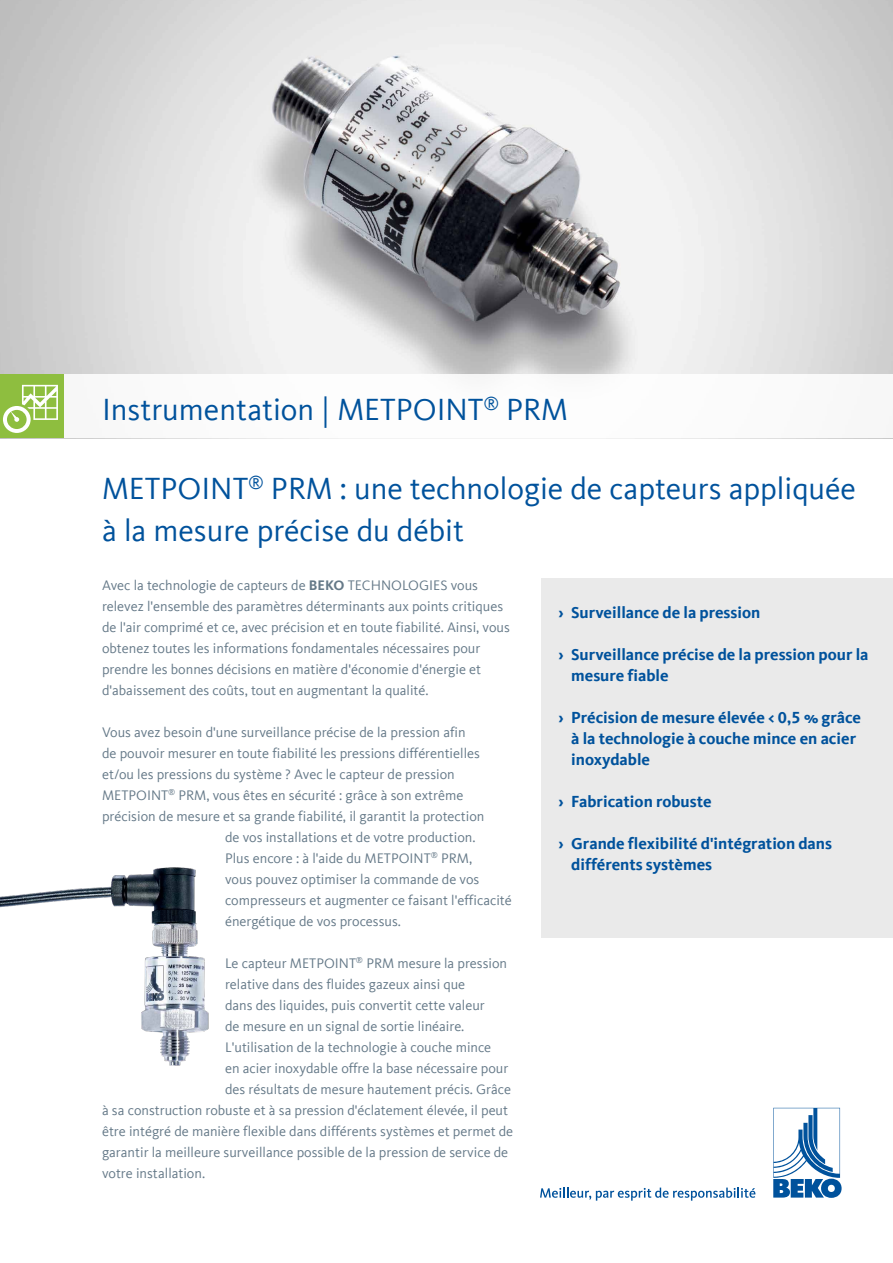
<style>
.page{position:relative;width:893px;height:1263px;background:#fff}
.page>*{position:absolute;margin:0;border:0;box-sizing:border-box;transform-origin:0 0}
.t1{font:31.5px/42px "Kievit Offc Pro";color:#00529c}
.t2{font:700 16.5px/21px "Kievit Offc Pro";color:#00529c}
.t3{font:14.25px/21px "Kievit Offc Pro";color:#657988}
.s1{font-weight:700}
</style>
<div class="page">
<img style="left:0;top:0;width:893px;height:374px">
<div style="left:0;top:374px;width:64px;height:64px;background:#8ebe3f"></div>
<svg style="left:3px;top:385px;width:55px;height:48px"></svg>
<svg style="left:773px;top:1108px;width:69px;height:90px"></svg>
<svg style="left:540px;top:1187px;width:215px;height:14px"></svg>
<div style="left:541px;top:578px;width:352px;height:360px;background:#eaeaea"></div>
<img style="left:0;top:867px;width:209px;height:199px">
<h1 class="t1" style="left:102px;top:388px;width:467px">Instrumentation | METPOINT<sup>®</sup> PRM</h1>
<h1 class="t1" style="left:102px;top:467px;width:755px">METPOINT<sup>®</sup> PRM : une technologie de capteurs appliquée à la mesure précise du débit</h1>
<p class="t3" style="left:102px;top:574px;width:409px">Avec la technologie de capteurs de <span class="s1">BEKO</span> TECHNOLOGIES vous relevez l'ensemble des paramètres déterminants aux points critiques de l'air comprimé et ce, avec précision et en toute fiabilité. Ainsi, vous obtenez toutes les informations fondamentales nécessaires pour prendre les bonnes décisions en matière d'économie d'énergie et d'abaissement des coûts, tout en augmentant la qualité.</p>
<p class="t3" style="left:102px;top:721px;width:365px">Vous avez besoin d'une surveillance précise de la pression afin</p>
<p class="t3" style="left:102px;top:742px;width:379px">de pouvoir mesurer en toute fiabilité les pressions différentielles</p>
<p class="t3" style="left:102px;top:763px;width:354px">et/ou les pressions du système ? Avec le capteur de pression</p>
<p class="t3" style="left:102px;top:784px;width:363px">METPOINT<sup>®</sup> PRM, vous êtes en sécurité : grâce à son extrême</p>
<p class="t3" style="left:102px;top:805px;width:384px">précision de mesure et sa grande fiabilité, il garantit la protection</p>
<p class="t3" style="left:225px;top:826px;width:252px">de vos installations et de votre production.</p>
<p class="t3" style="left:225px;top:847px;width:249px">Plus encore : à l'aide du METPOINT<sup>®</sup> PRM,</p>
<p class="t3" style="left:225px;top:868px;width:256px">vous pouvez optimiser la commande de vos</p>
<p class="t3" style="left:225px;top:889px;width:288px">compresseurs et augmenter ce faisant l'efficacité</p>
<p class="t3" style="left:225px;top:910px;width:177px">énergétique de vos processus.</p>
<p class="t3" style="left:225px;top:952px;width:284px">Le capteur METPOINT<sup>®</sup> PRM mesure la pression</p>
<p class="t3" style="left:225px;top:973px;width:242px">relative dans des fluides gazeux ainsi que</p>
<p class="t3" style="left:225px;top:994px;width:261px">dans des liquides, puis convertit cette valeur</p>
<p class="t3" style="left:225px;top:1015px;width:241px">de mesure en un signal de sortie linéaire.</p>
<p class="t3" style="left:225px;top:1036px;width:268px">L'utilisation de la technologie à couche mince</p>
<p class="t3" style="left:225px;top:1057px;width:285px">en acier inoxydable offre la base nécessaire pour</p>
<p class="t3" style="left:225px;top:1078px;width:287px">des résultats de mesure hautement précis. Grâce</p>
<p class="t3" style="left:102px;top:1099px;width:408px">à sa construction robuste et à sa pression d'éclatement élevée, il peut</p>
<p class="t3" style="left:102px;top:1120px;width:413px">être intégré de manière flexible dans différents systèmes et permet de</p>
<p class="t3" style="left:102px;top:1141px;width:408px">garantir la meilleure surveillance possible de la pression de service de</p>
<p class="t3" style="left:102px;top:1162px;width:105px">votre installation.</p>
<p class="t2" style="left:558px;top:602px;width:203px">› Surveillance de la pression</p>
<p class="t2" style="left:571px;top:644px;width:299px;text-indent:-13px">› Surveillance précise de la pression pour la mesure fiable</p>
<p class="t2" style="left:571px;top:707px;width:291px;text-indent:-13px">› Précision de mesure élevée &lt; 0,5 % grâce à la technologie à couche mince en acier inoxydable</p>
<p class="t2" style="left:558px;top:791px;width:155px">› Fabrication robuste</p>
<p class="t2" style="left:571px;top:833px;width:262px;text-indent:-13px">› Grande flexibilité d'intégration dans différents systèmes</p>
</div>
